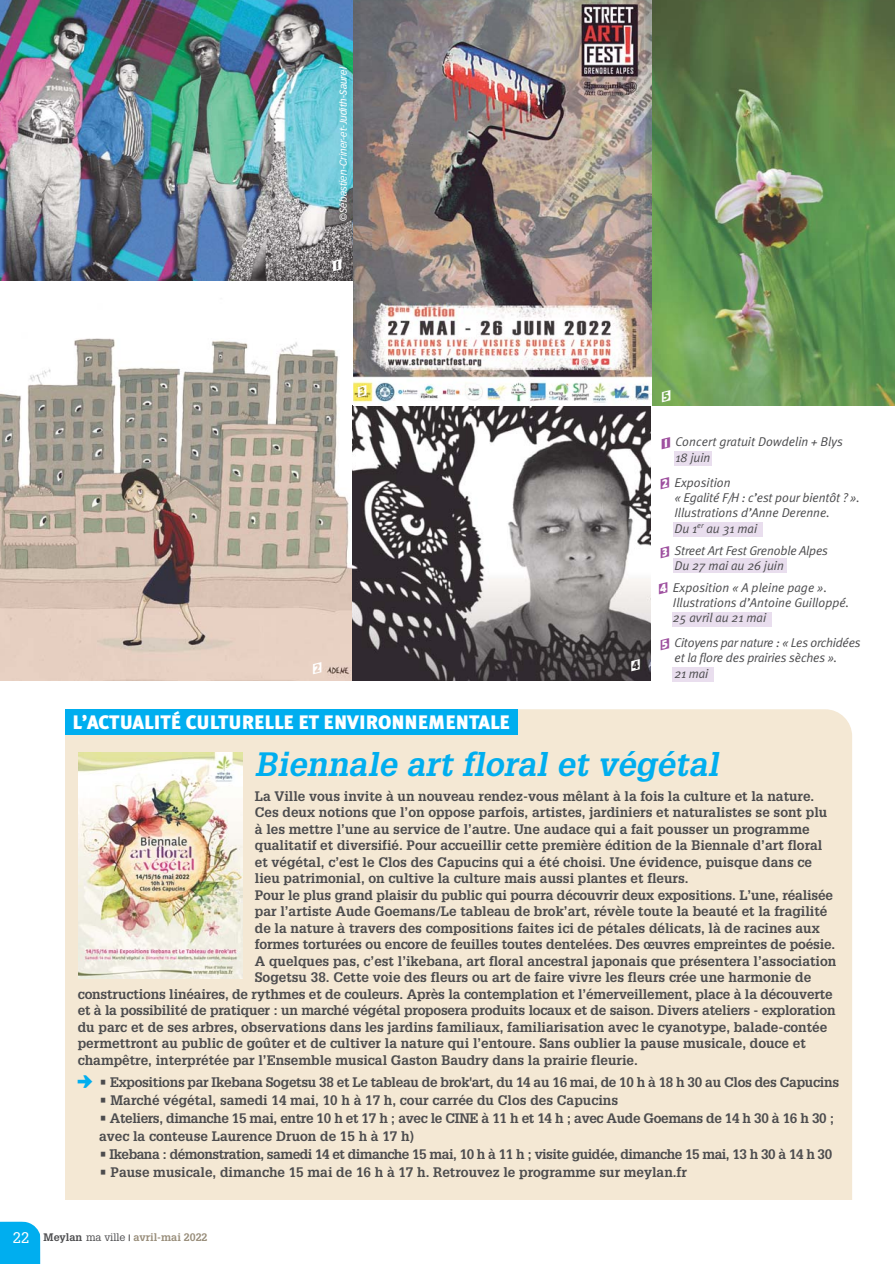
<style>
.page{position:relative;width:895px;height:1264px;background:#fff}
.page>*{position:absolute;margin:0;border:0;box-sizing:border-box;transform-origin:0 0}
.t1{font:italic 700 33px "Glypha";color:#00aeef}
.t2{font:900 19.5px "Meta Plus";color:#fff}
.t3{font:16.5px "Cinerama";color:#fff}
.t4{font:16.5px "Cinerama";color:#9e509f}
.t5{font:700 13.5px "Glypha";color:#4c4c4e}
.t6{font:700 13.5px/18px "Glypha";letter-spacing:-.025em;color:#4c4c4e}
.t7{font:700 13.5px "Glypha";letter-spacing:-.02em;color:#4c4c4e}
.t8{font:700 13.5px "Glypha";letter-spacing:-.035em;color:#4c4c4e}
.t9{font:italic 12.75px/15.3px "Meta Plus Normal";color:#4c4c4e}
.t10{font:italic 12.75px/15.3px "Meta Plus Normal";letter-spacing:-.02em;color:#4c4c4e}
.t11{font:700 10.65px "Glypha";color:#988d7a}
.t12{font:italic 9.9px "Vectora LH";color:#fff}
.s1{font-family:"Lucida Grande";font-style:normal}
.s2{font-family:"Pointers";font-weight:400;font-size:18px;color:#00aeef}
.s3{font-family:"Glypha LT";font-weight:400;font-size:15px;color:#fff}
.s4{color:#4c4c4e}
.s5{font-family:"Glypha LT";font-weight:400;color:#4c4c4e}
</style>
<div class="page">
<div style="left:65px;top:709px;width:787px;height:526px;background:#f4e8d4;border-radius:27px"></div>
<div style="left:65px;top:709px;width:452px;height:25px;background:#00aeef"></div>
<div style="left:1px;top:1200px;width:870px;height:63px;background:#fff"></div>
<div style="left:672px;top:667px;width:41px;height:14px;background:#e9deee"></div>
<img style="left:0;top:0;width:352px;height:280px">
<img style="left:651px;top:0;width:243px;height:405px">
<div style="left:673px;top:522px;width:90px;height:15px;background:#e9deee"></div>
<div style="left:673px;top:558px;width:114px;height:15px;background:#e9deee"></div>
<div style="left:671px;top:611px;width:100px;height:15px;background:#e9deee"></div>
<img style="left:0;top:338px;width:352px;height:342px">
<img style="left:352px;top:0;width:299px;height:681px">
<div style="left:0;top:1221px;width:40px;height:42px;background:#00aeef"></div>
<div style="left:674px;top:451px;width:38px;height:14px;background:#e9deee"></div>
<img style="left:79px;top:753px;width:164px;height:225px">
<p class="t12" style="left:339px;top:221px;width:155px;rotate:-90deg">©Se<span class="s1">́</span>bastien-Criner-et-Judith-Saurel</p>
<p class="t3" style="left:333px;top:255px;width:10px">1</p>
<p class="t3" style="left:358px;top:381px;width:10px">3</p>
<p class="t3" style="left:313px;top:658px;width:10px">2</p>
<p class="t3" style="left:631px;top:656px;width:10px">4</p>
<p class="t3" style="left:662px;top:386px;width:10px">5</p>
<p class="t4" style="left:661px;top:433px;width:10px">1</p>
<p class="t9" style="left:675px;top:435px;width:169px">Concert gratuit Dowdelin + Blys<br>18 juin</p>
<p class="t4" style="left:660px;top:474px;width:10px">2</p>
<p class="t9" style="left:674px;top:475px;width:187px">Exposition<br>« Egalité F/H : c’est pour bientôt ? ».<br>Illustrations d’Anne Derenne.<br>Du 1<sup>er</sup> au 31 mai</p>
<p class="t9" style="left:674px;top:544px;width:155px">Street Art Fest Grenoble Alpes<br>Du 27 mai au 26 juin</p>
<p class="t4" style="left:660px;top:543px;width:10px">3</p>
<p class="t9" style="left:673px;top:580px;width:178px">Exposition « A pleine page ».<br>Illustrations d’Antoine Guilloppé.<br>25 avril au 21 mai</p>
<p class="t4" style="left:659px;top:579px;width:10px">4</p>
<p class="t10" style="left:674px;top:636px;width:187px">Citoyens par nature : « Les orchidées et la flore des prairies sèches ».<br>21 mai</p>
<p class="t4" style="left:660px;top:634px;width:10px">5</p>
<h2 class="t2" style="left:72px;top:714px;width:439px">L’ACTUALITÉ CULTURELLE ET ENVIRONNEMENTALE</h2>
<h1 class="t1" style="left:255px;top:752px;width:470px">Biennale art floral et végétal</h1>
<p class="t5" style="left:255px;top:790px;width:561px">La Ville vous invite à un nouveau rendez-vous mêlant à la fois la culture et la nature.</p>
<p class="t5" style="left:255px;top:807px;width:574px">Ces deux notions que l’on oppose parfois, artistes, jardiniers et naturalistes se sont plu</p>
<p class="t5" style="left:255px;top:823px;width:556px">à les mettre l’une au service de l’autre. Une audace qui a fait pousser un programme</p>
<p class="t5" style="left:255px;top:840px;width:569px">qualitatif et diversifié. Pour accueillir cette première édition de la Biennale d’art floral</p>
<p class="t5" style="left:255px;top:856px;width:558px">et végétal, c’est le Clos des Capucins qui a été choisi. Une évidence, puisque dans ce</p>
<p class="t5" style="left:255px;top:873px;width:435px">lieu patrimonial, on cultive la culture mais aussi plantes et fleurs.</p>
<p class="t5" style="left:255px;top:889px;width:579px">Pour le plus grand plaisir du public qui pourra découvrir deux expositions. L’une, réalisée</p>
<p class="t5" style="left:255px;top:906px;width:574px">par l’artiste Aude Goemans/Le tableau de brok’art, révèle toute la beauté et la fragilité</p>
<p class="t5" style="left:255px;top:922px;width:566px">de la nature à travers des compositions faites ici de pétales délicats, là de racines aux</p>
<p class="t5" style="left:255px;top:939px;width:582px">formes torturées ou encore de feuilles toutes dentelées. Des œuvres empreintes de poésie.</p>
<p class="t5" style="left:255px;top:955px;width:583px">A quelques pas, c’est l’ikebana, art floral ancestral japonais que présentera l’association</p>
<p class="t5" style="left:255px;top:972px;width:557px">Sogetsu 38. Cette voie des fleurs ou art de faire vivre les fleurs crée une harmonie de</p>
<p class="t5" style="left:78px;top:988px;width:756px">constructions linéaires, de rythmes et de couleurs. Après la contemplation et l’émerveillement, place à la découverte</p>
<p class="t5" style="left:78px;top:1005px;width:759px">et à la possibilité de pratiquer : un marché végétal proposera produits locaux et de saison. Divers ateliers - exploration</p>
<p class="t5" style="left:78px;top:1021px;width:750px">du parc et de ses arbres, observations dans les jardins familiaux, familiarisation avec le cyanotype, balade-contée</p>
<p class="t5" style="left:78px;top:1038px;width:729px">permettront au public de goûter et de cultiver la nature qui l’entoure. Sans oublier la pause musicale, douce et</p>
<p class="t5" style="left:78px;top:1054px;width:561px">champêtre, interprétée par l’Ensemble musical Gaston Baudry dans la prairie fleurie.</p>
<p class="t7" style="left:78px;top:1077px;width:762px"><span class="s2">2</span> • Expositions par Ikebana Sogetsu 38 et Le tableau de brok'art, du 14 au 16 mai, de 10 h à 18 h 30 au Clos des Capucins</p>
<p class="t5" style="left:99px;top:1095px;width:520px">• Marché végétal, samedi 14 mai, 10 h à 17 h, cour carrée du Clos des Capucins</p>
<p class="t6" style="left:99px;top:1110px;width:736px">• Ateliers, dimanche 15 mai, entre 10 h et 17 h ; avec le CINE à 11 h et 14 h ; avec Aude Goemans de 14 h 30 à 16 h 30 ; avec la conteuse Laurence Druon de 15 h à 17 h)</p>
<p class="t8" style="left:99px;top:1149px;width:734px">• Ikebana : démonstration, samedi 14 et dimanche 15 mai, 10 h à 11 h ; visite guidée, dimanche 15 mai, 13 h 30 à 14 h 30</p>
<p class="t5" style="left:99px;top:1167px;width:589px">• Pause musicale, dimanche 15 mai de 16 h à 17 h. Retrouvez le programme sur meylan.fr</p>
<p class="t11" style="left:13px;top:1232px;width:196px"><span class="s3">22</span> <span class="s4">Meylan</span> <span class="s5">ma ville</span> avril-mai 2022</p>
</div>
